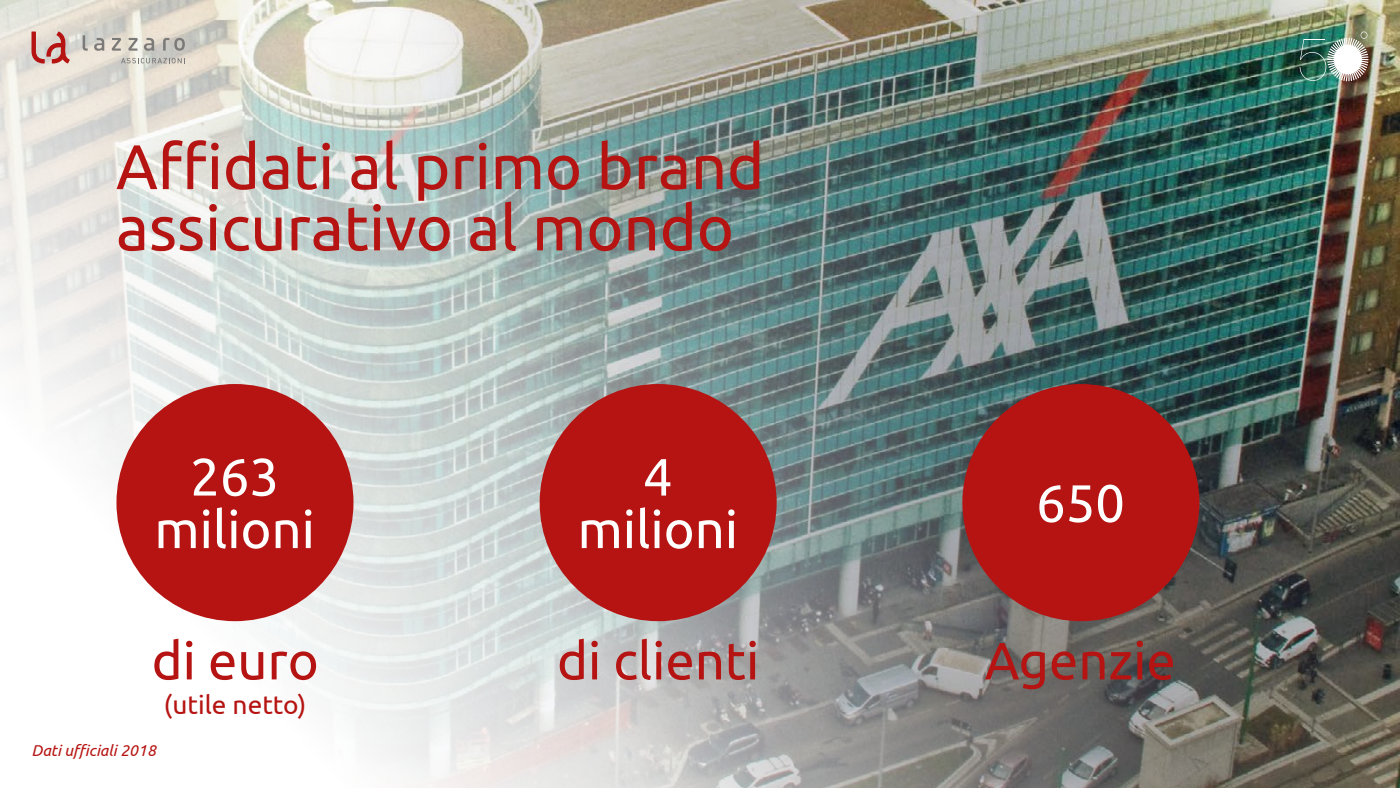
<style>
.page{position:relative;width:1400px;height:788px;background:#fff}
.page>*{position:absolute;margin:0;border:0;box-sizing:border-box;transform-origin:0 0}
.t1{font:63px/61.2px "Ubuntu";color:#b51412}
.t2{font:52.5px "Ubuntu";color:#b51412}
.t3{font:52.5px/52.5px "Ubuntu";color:#fff;text-align:center}
.t4{font:26.25px "Ubuntu";color:#b51412}
.t5{font:italic 15.75px "Ubuntu";color:#b51412}
</style>
<div class="page">
<img style="left:0;top:0;width:1400px;height:788px">
<img style="left:1300px;top:32px;width:69px;height:49px">
<div style="left:116px;top:384px;width:237px;height:237px;background:#b51412;border-radius:50%"></div>
<div style="left:540px;top:384px;width:237px;height:237px;background:#b51412;border-radius:50%"></div>
<div style="left:962px;top:384px;width:237px;height:237px;background:#b51412;border-radius:50%"></div>
<svg style="left:121px;top:58px;width:64px;height:5px"></svg>
<svg style="left:32px;top:31px;width:40px;height:33px"></svg>
<svg style="left:94px;top:38px;width:10px;height:13px"></svg>
<svg style="left:144px;top:38px;width:10px;height:13px"></svg>
<svg style="left:83px;top:35px;width:5px;height:16px"></svg>
<svg style="left:163px;top:38px;width:22px;height:13px"></svg>
<svg style="left:128px;top:38px;width:10px;height:13px"></svg>
<svg style="left:112px;top:38px;width:9px;height:13px"></svg>
<p class="t1" style="left:116px;top:134px;width:650px">Affidati al primo brand assicurativo al mondo</p>
<p class="t3" style="left:154px;top:449px;width:162px">263 milioni</p>
<p class="t3" style="left:578px;top:449px;width:162px">4 milioni</p>
<p class="t3" style="left:1036px;top:475px;width:90px">650</p>
<p class="t2" style="left:152px;top:628px;width:169px">di euro</p>
<p class="t4" style="left:164px;top:689px;width:144px">(utile netto)</p>
<p class="t5" style="left:32px;top:741px;width:126px">Dati ufficiali 2018</p>
<p class="t2" style="left:557px;top:628px;width:204px">di clienti</p>
<p class="t2" style="left:985px;top:628px;width:193px">Agenzie</p>
</div>
